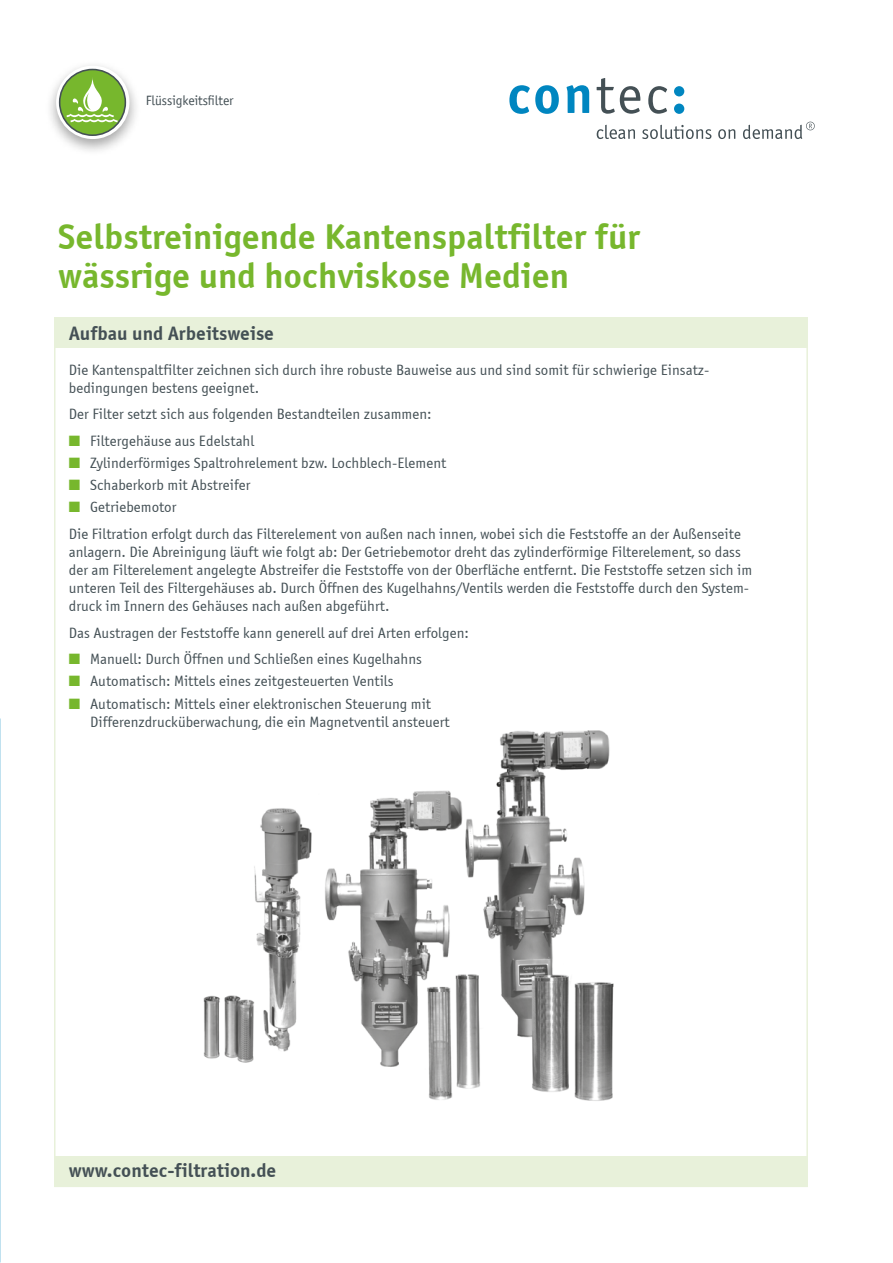
<style>
.page{position:relative;width:893px;height:1263px;background:#fff}
.page>*{position:absolute;margin:0;border:0;box-sizing:border-box;transform-origin:0 0}
.t1{font:700 36px/39px "Officina Sans A";color:#77b72d}
.t2{font:700 19.5px "Officina Sans A";color:#445055}
.t3{font:15px/18px "Officina Sans A";color:#445055}
.t4{font:13.5px "Officina San ITC";color:#445055}
.s1{color:#77b72d}
</style>
<div class="page">
<div style="left:54px;top:317px;width:754px;height:31px;background:#e8f1da"></div>
<div style="left:54px;top:1156px;width:754px;height:31px;background:#e8f1da"></div>
<svg style="left:509px;top:85px;width:50px;height:29px"></svg>
<svg style="left:567px;top:85px;width:22px;height:28px"></svg>
<svg style="left:597px;top:78px;width:43px;height:36px"></svg>
<svg style="left:648px;top:86px;width:19px;height:28px"></svg>
<svg style="left:674px;top:86px;width:10px;height:28px"></svg>
<svg style="left:597px;top:122px;width:218px;height:17px"></svg>
<div style="left:45px;top:60px;width:96px;height:96px;background:#000;opacity:.35"></div>
<svg style="left:56px;top:66px;width:73px;height:73px"></svg>
<div style="left:60px;top:70px;width:65px;height:65px;background:#77b72d;border-radius:50%"></div>
<div style="left:59px;top:69px;width:67px;height:67px;border:2px solid #445055;border-radius:50%"></div>
<svg style="left:67px;top:77px;width:51px;height:45px"></svg>
<img style="left:203px;top:730px;width:411px;height:371px">
<p class="t4" style="left:146px;top:93px;width:89px">Flüssigkeitsfilter</p>
<h1 class="t1" style="left:58px;top:217px;width:583px">Selbstreinigende Kantenspaltfilter für wässrige und hochviskose Medien</h1>
<h2 class="t2" style="left:69px;top:321px;width:207px">Aufbau und Arbeitsweise</h2>
<p class="t3" style="left:69px;top:361px;width:642px">Die Kantenspaltfilter zeichnen sich durch ihre robuste Bauweise aus und sind somit für schwierige Einsatz&shy;bedingungen bestens geeignet.</p>
<p class="t3" style="left:69px;top:405px;width:364px">Der Filter setzt sich aus folgenden Bestandteilen zusammen:</p>
<p class="t3" style="left:69px;top:432px;width:187px"><span class="s1">■</span> Filtergehäuse aus Edelstahl</p>
<p class="t3" style="left:69px;top:454px;width:379px"><span class="s1">■</span> Zylinderförmiges Spaltrohrelement bzw. Lochblech-Element</p>
<p class="t3" style="left:69px;top:476px;width:183px"><span class="s1">■</span> Schaberkorb mit Abstreifer</p>
<p class="t3" style="left:69px;top:494px;width:674px;line-height:26.5px"><span class="s1">■</span> Getriebemotor<br>Die Filtration erfolgt durch das Filterelement von außen nach innen, wobei sich die Feststoffe an der Außenseite</p>
<p class="t3" style="left:69px;top:543px;width:685px">anlagern. Die Abreinigung läuft wie folgt ab: Der Getriebemotor dreht das zylinderförmige Filterelement, so dass der am Filterelement angelegte Abstreifer die Feststoffe von der Oberfläche entfernt. Die Feststoffe setzen sich im unteren Teil des Filtergehäuses ab. Durch Öffnen des Kugelhahns/Ventils werden die Feststoffe durch den System&shy;druck im Innern des Gehäuses nach außen abgeführt.</p>
<p class="t3" style="left:69px;top:623px;width:402px">Das Austragen der Feststoffe kann generell auf drei Arten erfolgen:</p>
<p class="t3" style="left:69px;top:650px;width:355px"><span class="s1">■</span> Manuell: Durch Öffnen und Schließen eines Kugelhahns</p>
<p class="t3" style="left:69px;top:672px;width:326px"><span class="s1">■</span> Automatisch: Mittels eines zeitgesteuerten Ventils</p>
<p class="t3" style="left:90px;top:694px;width:361px;text-indent:-21px"><span class="s1">■</span> Automatisch: Mittels einer elektronischen Steuerung mit<br>Differenzdrucküberwachung, die ein Magnetventil ansteuert</p>
<h2 class="t2" style="left:69px;top:1158px;width:209px">www.contec-filtration.de</h2>
</div>
